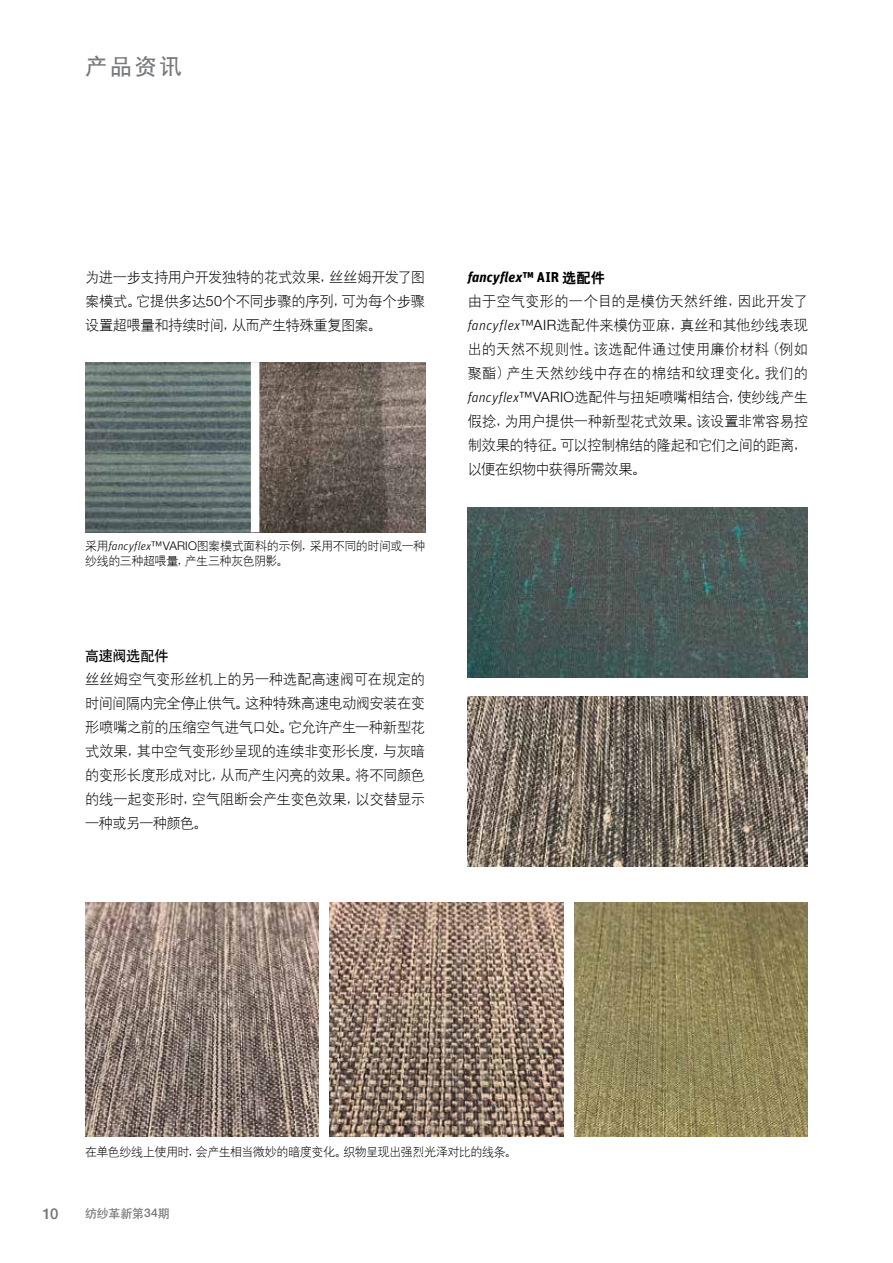
<style>
.page{position:relative;width:893px;height:1263px;background:#fff}
.page>*{position:absolute;margin:0;border:0;box-sizing:border-box;transform-origin:0 0}
.t1{font:22.5px "H Yb 1 gj";color:#777a7c}
.t2{font:500 15px "Helvetica Neue LTW1 G";color:#757574}
.t3{font:14.25px/24px "Hanyi Xi Deng Xian";letter-spacing:-.03em;color:#000;text-align:justify}
.t4{font:italic 700 14.25px "Unit Pro";letter-spacing:.01em;color:#000}
.t5{font:14.25px "H Yb 1 gj";letter-spacing:-.035em;color:#000}
.t6{font:12px/14.4px "Hanyi Xi Deng Xian";letter-spacing:-.035em;color:#000}
.t7{font:12px "H Yb 1 gj";letter-spacing:-.015em;color:#757574}
.s1{font-family:"Helvetica Neue LTW1 G";font-weight:300}
.s2{font-style:normal}
.s3{font-family:"H Yb 2 gj";font-weight:400;font-style:normal}
.s4{font-family:"Unit Pro";font-weight:300;font-style:italic}
.s5{font-family:"Helvetica Neue LTW1 G";font-weight:500}
</style>
<div class="page">
<img style="left:85px;top:902px;width:234px;height:234px">
<img style="left:330px;top:902px;width:233px;height:234px">
<img style="left:574px;top:902px;width:234px;height:234px">
<img style="left:468px;top:507px;width:340px;height:170px">
<img style="left:468px;top:696px;width:340px;height:170px">
<img style="left:85px;top:362px;width:340px;height:170px">
<div style="left:251px;top:362px;width:8px;height:170px;background:#fff"></div>
<h1 class="t1" style="left:85px;top:55px;width:98px">产品资讯</h1>
<p class="t3" style="left:85px;top:266px;width:342px">为进一步支持用户开发独特的花式效果，丝丝姆开发了图案模式。它提供多达<span class="s1">50</span>个不同步骤的序列，可为每个步骤设置超喂量和持续时间，从而产生特殊重复图案。</p>
<p class="t4" style="left:468px;top:266px;width:139px">fancyflex<span class="s2">™ AIR</span> <span class="s3">选配件</span></p>
<p class="t3" style="left:468px;top:289px;width:342px">由于空气变形的一个目的是模仿天然纤维，因此开发了<span class="s4">fancyflex</span><span class="s1">™AIR</span>选配件来模仿亚麻，真丝和其他纱线表现出的天然不规则性。该选配件通过使用廉价材料（例如聚酯）产生天然纱线中存在的棉结和纹理变化。我们的<span class="s4">fancyflex</span><span class="s1">™VARIO</span>选配件与扭矩喷嘴相结合，使纱线产生假捻，为用户提供一种新型花式效果。该设置非常容易控制效果的特征。可以控制棉结的隆起和它们之间的距离，以便在织物中获得所需效果。</p>
<p class="t6" style="left:85px;top:539px;width:342px">采用<span class="s4">fancyflex</span><span class="s1">™VARIO</span>图案模式面料的示例，采用不同的时间或一种纱线的三种超喂量，产生三种灰色阴影。</p>
<p class="t5" style="left:85px;top:649px;width:85px">高速阀选配件</p>
<p class="t3" style="left:85px;top:668px;width:342px">丝丝姆空气变形丝机上的另一种选配高速阀可在规定的时间间隔内完全停止供气。这种特殊高速电动阀安装在变形喷嘴之前的压缩空气进气口处。它允许产生一种新型花式效果，其中空气变形纱呈现的连续非变形长度，与灰暗的变形长度形成对比，从而产生闪亮的效果。将不同颜色的线一起变形时，空气阻断会产生变色效果，以交替显示一种或另一种颜色。</p>
<p class="t6" style="left:85px;top:1144px;width:434px">在单色纱线上使用时，会产生相当微妙的暗度变化。织物呈现出强烈光泽对比的线条。</p>
<p class="t2" style="left:43px;top:1204px;width:17px">10</p>
<p class="t7" style="left:85px;top:1207px;width:86px">纺纱革新第<span class="s5">34</span>期</p>
</div>
